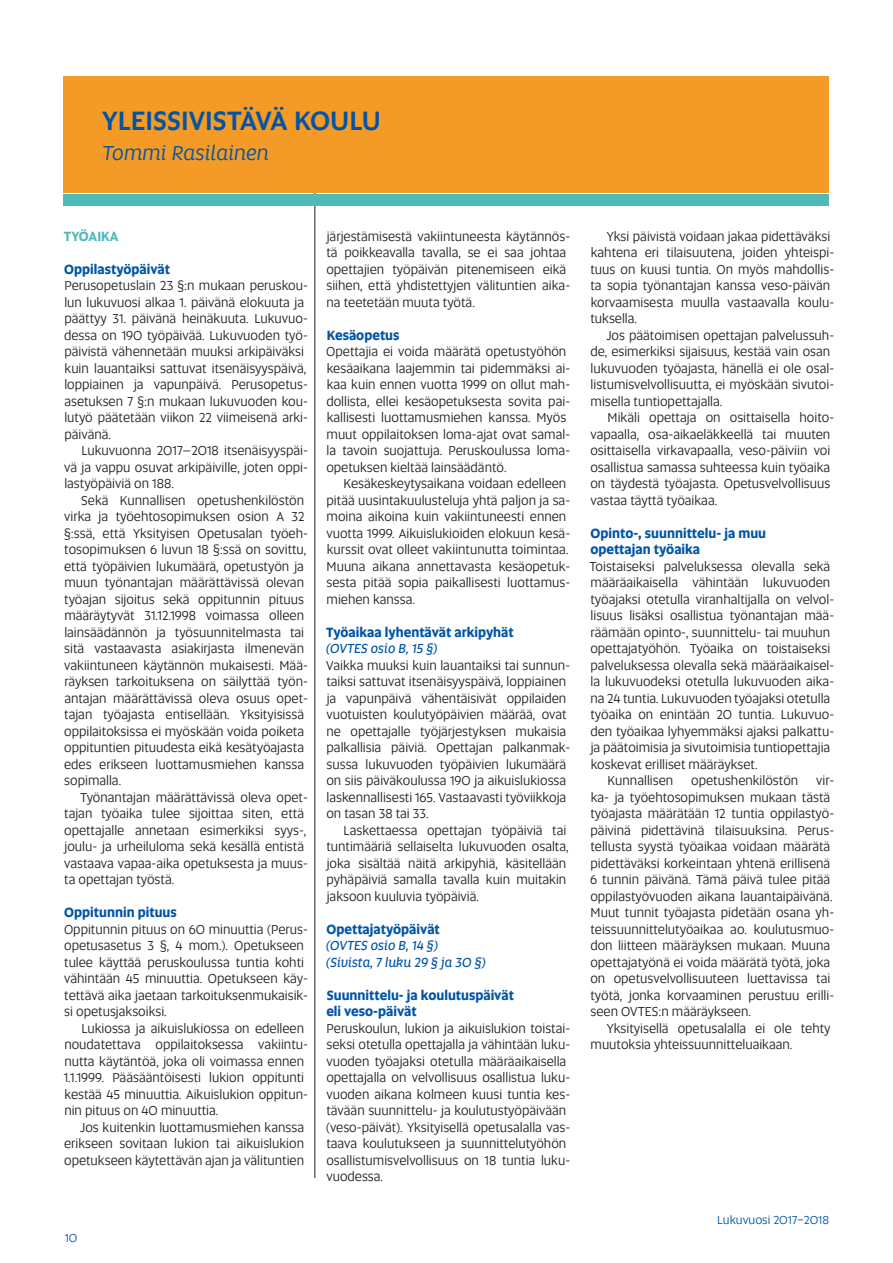
<style>
.page{position:relative;width:893px;height:1263px;background:#fff}
.page>*{position:absolute;margin:0;border:0;box-sizing:border-box;transform-origin:0 0}
.t1{font:500 27px "Altis";color:#0154a6}
.t2{font:italic 21px "Altis";color:#0154a6}
.Leipäteksti{font:13.5px/16.5px "Altis";color:#231f20;scale:.96 1}
.Leipäteksti-2{font:700 13.5px "Altis";color:#0154a6;scale:.96 1}
.Leipäteksti-3{font:italic 13.5px "Altis";color:#0154a6;scale:.96 1}
.Leipäteksti-4{font:700 13.5px "Altis";color:#50baba;scale:.96 1}
.t3{font:12px "Altis";color:#0154a6}
</style>
<div class="page">
<hr style="left:315px;top:77px;width:1px;height:1101px;background:#231f20">
<div style="left:64px;top:77px;width:765px;height:116px;background:#f39a27"></div>
<div style="left:64px;top:194px;width:765px;height:12px;background:#50baba"></div>
<p class="t1" style="left:102px;top:101px;width:280px">YLEISSIVISTÄVÄ KOULU</p>
<p class="t2" style="left:102px;top:138px;width:169px">Tommi Rasilainen</p>
<p class="Leipäteksti-4" style="left:64px;top:226px;width:59px">TYÖAIKA</p>
<p class="Leipäteksti-2" style="left:64px;top:259px;width:112px">Oppilastyöpäivät</p>
<p class="Leipäteksti" style="left:64px;top:277px;width:256px">Perusopetuslain 23 §:n mukaan peruskou&shy;lun lukuvuosi alkaa 1. päivänä elokuuta ja päättyy 31. päivänä heinäkuuta. Lukuvuo&shy;dessa on 190 työpäivää. Lukuvuoden työ&shy;päivistä vähennetään muuksi arkipäiväksi kuin lauantaiksi sattuvat itsenäisyyspäivä, loppiainen ja vapunpäivä. Perusopetus&shy;asetuksen 7 §:n mukaan lukuvuoden kou&shy;lutyö päätetään viikon 22 viimeisenä arki&shy;päivänä.</p>
<p class="Leipäteksti" style="left:64px;top:442px;width:255px;text-align:justify;text-indent:17px">Lukuvuonna 2017–2018 itsenäisyyspäi&shy;vä ja vappu osuvat arkipäiville, joten oppi&shy;lastyöpäiviä on 188.</p>
<p class="Leipäteksti" style="left:64px;top:491px;width:255px;text-indent:17px">Sekä Kunnallisen opetushenkilöstön virka ja työehtosopimuksen osion A 32 §:ssä, että Yksityisen Opetusalan työeh&shy;tosopimuksen 6 luvun 18 §:ssä on sovittu, että työpäivien lukumäärä, opetustyön ja muun työnantajan määrättävissä olevan työajan sijoitus sekä oppitunnin pituus määräytyvät 31.12.1998 voimassa olleen lainsäädännön ja työsuunnitelmasta tai sitä vastaavasta asiakirjasta ilmenevän vakiintuneen käytännön mukaisesti. Mää&shy;räyksen tarkoituksena on säilyttää työn&shy;antajan määrättävissä oleva osuus opet&shy;tajan työajasta entisellään. Yksityisissä oppilaitoksissa ei myöskään voida poiketa oppituntien pituudesta eikä kesätyöajasta edes erikseen luottamusmiehen kanssa sopimalla.</p>
<p class="Leipäteksti" style="left:64px;top:788px;width:255px;text-indent:16px">Työnantajan määrättävissä oleva opet&shy;tajan työaika tulee sijoittaa siten, että opettajalle annetaan esimerkiksi syys-, joulu- ja urheiluloma sekä kesällä entistä vastaava vapaa-aika opetuksesta ja muus&shy;ta opettajan työstä.</p>
<p class="Leipäteksti-2" style="left:64px;top:902px;width:119px">Oppitunnin pituus</p>
<p class="Leipäteksti" style="left:64px;top:920px;width:256px">Oppitunnin pituus on 60 minuuttia (Perus&shy;opetusasetus 3 §, 4 mom.). Opetukseen tulee käyttää peruskoulussa tuntia kohti vähintään 45 minuuttia. Opetukseen käy&shy;tettävä aika jaetaan tarkoituksenmukaisik&shy;si opetusjaksoiksi.</p>
<p class="Leipäteksti" style="left:64px;top:1019px;width:256px;text-indent:18px">Lukiossa ja aikuislukiossa on edelleen noudatettava oppilaitoksessa vakiintu&shy;nutta käytäntöä, joka oli voimassa ennen 1.1.1999. Pääsääntöisesti lukion oppitunti kestää 45 minuuttia. Aikuislukion oppitun&shy;nin pituus on 40 minuuttia.</p>
<p class="Leipäteksti" style="left:64px;top:1118px;width:251px;text-align:justify;text-indent:16px">Jos kuitenkin luottamusmiehen kanssa erikseen sovitaan lukion tai aikuislukion opetukseen käytettävän ajan ja välituntien</p>
<p class="Leipäteksti" style="left:326px;top:227px;width:255px">järjestämisestä vakiintuneesta käytännös&shy;tä poikkeavalla tavalla, se ei saa johtaa opettajien työpäivän pitenemiseen eikä siihen, että yhdistettyjen välituntien aika&shy;na teetetään muuta työtä.</p>
<p class="Leipäteksti-2" style="left:327px;top:325px;width:77px">Kesäopetus</p>
<p class="Leipäteksti" style="left:326px;top:343px;width:256px">Opettajia ei voida määrätä opetustyöhön kesäaikana laajemmin tai pidemmäksi ai&shy;kaa kuin ennen vuotta 1999 on ollut mah&shy;dollista, ellei kesäopetuksesta sovita pai&shy;kallisesti luottamusmiehen kanssa. Myös muut oppilaitoksen loma-ajat ovat samal&shy;la tavoin suojattuja. Peruskoulussa loma&shy;opetuksen kieltää lainsäädäntö.</p>
<p class="Leipäteksti" style="left:326px;top:475px;width:255px;text-indent:17px">Kesäkeskeytysaikana voidaan edelleen pitää uusintakuulusteluja yhtä paljon ja sa&shy;moina aikoina kuin vakiintuneesti ennen vuotta 1999. Aikuislukioiden elokuun kesä&shy;kurssit ovat olleet vakiintunutta toimintaa.<br>Muuna aikana annettavasta kesäopetuk&shy;sesta pitää sopia paikallisesti luottamus&shy;miehen kanssa.</p>
<p class="Leipäteksti-2" style="left:326px;top:622px;width:197px">Työaikaa lyhentävät arkipyhät</p>
<p class="Leipäteksti-3" style="left:326px;top:639px;width:117px">(OVTES osio B, 15 §)</p>
<p class="Leipäteksti" style="left:326px;top:656px;width:256px">Vaikka muuksi kuin lauantaiksi tai sunnun&shy;taiksi sattuvat itsenäisyyspäivä, loppiainen ja vapunpäivä vähentäisivät oppilaiden vuotuisten koulutyöpäivien määrää, ovat ne opettajalle työjärjestyksen mukaisia palkallisia päiviä. Opettajan palkanmak&shy;sussa lukuvuoden työpäivien lukumäärä on siis päiväkoulussa 190 ja aikuislukiossa laskennallisesti 165. Vastaavasti työviikkoja on tasan 38 tai 33.</p>
<p class="Leipäteksti" style="left:326px;top:821px;width:254px;text-indent:17px">Laskettaessa opettajan työpäiviä tai tuntimääriä sellaiselta lukuvuoden osalta, joka sisältää näitä arkipyhiä, käsitellään pyhäpäiviä samalla tavalla kuin muitakin jaksoon kuuluvia työpäiviä.</p>
<p class="Leipäteksti-2" style="left:326px;top:919px;width:120px">Opettajatyöpäivät</p>
<p class="Leipäteksti-3" style="left:326px;top:936px;width:118px">(OVTES osio B, 14 §)</p>
<p class="Leipäteksti-3" style="left:326px;top:952px;width:168px">(Sivista, 7 luku 29 § ja 30 §)</p>
<p class="Leipäteksti-2" style="left:327px;top:985px;width:196px">Suunnittelu- ja koulutuspäivät</p>
<p class="Leipäteksti-2" style="left:326px;top:1001px;width:96px">eli veso-päivät</p>
<p class="Leipäteksti" style="left:326px;top:1019px;width:256px">Peruskoulun, lukion ja aikuislukion toistai&shy;seksi otetulla opettajalla ja vähintään luku&shy;vuoden työajaksi otetulla määräaikaisella opettajalla on velvollisuus osallistua luku&shy;vuoden aikana kolmeen kuusi tuntia kes&shy;tävään suunnittelu- ja koulutustyöpäivään (veso-päivät). Yksityisellä opetusalalla vas&shy;taava koulutukseen ja suunnittelutyöhön osallistumisvelvollisuus on 18 tuntia luku&shy;vuodessa.</p>
<p class="t3" style="left:65px;top:1230px;width:14px">10</p>
<p class="Leipäteksti" style="left:590px;top:227px;width:255px;text-indent:16px">Yksi päivistä voidaan jakaa pidettäväksi kahtena eri tilaisuutena, joiden yhteispi&shy;tuus on kuusi tuntia. On myös mahdollis&shy;ta sopia työnantajan kanssa veso-päivän korvaamisesta muulla vastaavalla koulu&shy;tuksella.</p>
<p class="Leipäteksti" style="left:590px;top:326px;width:256px;text-indent:16px">Jos päätoimisen opettajan palvelussuh&shy;de, esimerkiksi sijaisuus, kestää vain osan lukuvuoden työajasta, hänellä ei ole osal&shy;listumisvelvollisuutta, ei myöskään sivutoi&shy;misella tuntiopettajalla.</p>
<p class="Leipäteksti" style="left:590px;top:409px;width:255px;text-indent:17px">Mikäli opettaja on osittaisella hoito&shy;vapaalla, osa-aikaeläkkeellä tai muuten osittaisella virkavapaalla, veso-päiviin voi osallistua samassa suhteessa kuin työaika on täydestä työajasta. Opetusvelvollisuus vastaa täyttä työaikaa.</p>
<p class="Leipäteksti-2" style="left:590px;top:523px;width:184px">Opinto-, suunnittelu- ja muu</p>
<p class="Leipäteksti-2" style="left:590px;top:539px;width:116px">opettajan työaika</p>
<p class="Leipäteksti" style="left:589px;top:557px;width:257px">Toistaiseksi palveluksessa olevalla sekä määräaikaisella vähintään lukuvuoden työajaksi otetulla viranhaltijalla on velvol&shy;lisuus lisäksi osallistua työnantajan mää&shy;räämään opinto-, suunnittelu- tai muuhun opettajatyöhön. Työaika on toistaiseksi palveluksessa olevalla sekä määräaikaisel&shy;la lukuvuodeksi otetulla lukuvuoden aika&shy;na 24 tuntia. Lukuvuoden työajaksi otetulla työaika on enintään 20 tuntia. Lukuvuo&shy;den työaikaa lyhyemmäksi ajaksi palkattu&shy;ja päätoimisia ja sivutoimisia tuntiopettajia koskevat erilliset määräykset.</p>
<p class="Leipäteksti" style="left:608px;top:772px;width:70px">Kunnallisen</p>
<p class="Leipäteksti" style="left:691px;top:772px;width:113px">opetushenkilöstön</p>
<p class="Leipäteksti" style="left:590px;top:772px;width:256px;text-indent:226px">vir&shy;ka- ja työehtosopimuksen mukaan tästä työajasta määrätään 12 tuntia oppilastyö&shy;päivinä pidettävinä tilaisuuksina. Perus&shy;tellusta syystä työaikaa voidaan määrätä pidettäväksi korkeintaan yhtenä erillisenä 6 tunnin päivänä. Tämä päivä tulee pitää oppilastyövuoden aikana lauantaipäivänä.<br>Muut tunnit työajasta pidetään osana yh&shy;teissuunnittelutyöaikaa ao. koulutusmuo&shy;don liitteen määräyksen mukaan. Muuna opettajatyönä ei voida määrätä työtä, joka on opetusvelvollisuuteen luettavissa tai työtä, jonka korvaaminen perustuu erilli&shy;seen OVTES:n määräykseen.</p>
<p class="Leipäteksti" style="left:591px;top:1019px;width:251px;text-indent:16px">Yksityisellä opetusalalla ei ole tehty muutoksia yhteissuunnitteluaikaan.</p>
<p class="t3" style="left:717px;top:1212px;width:113px">Lukuvuosi 2017−2018</p>
</div>
